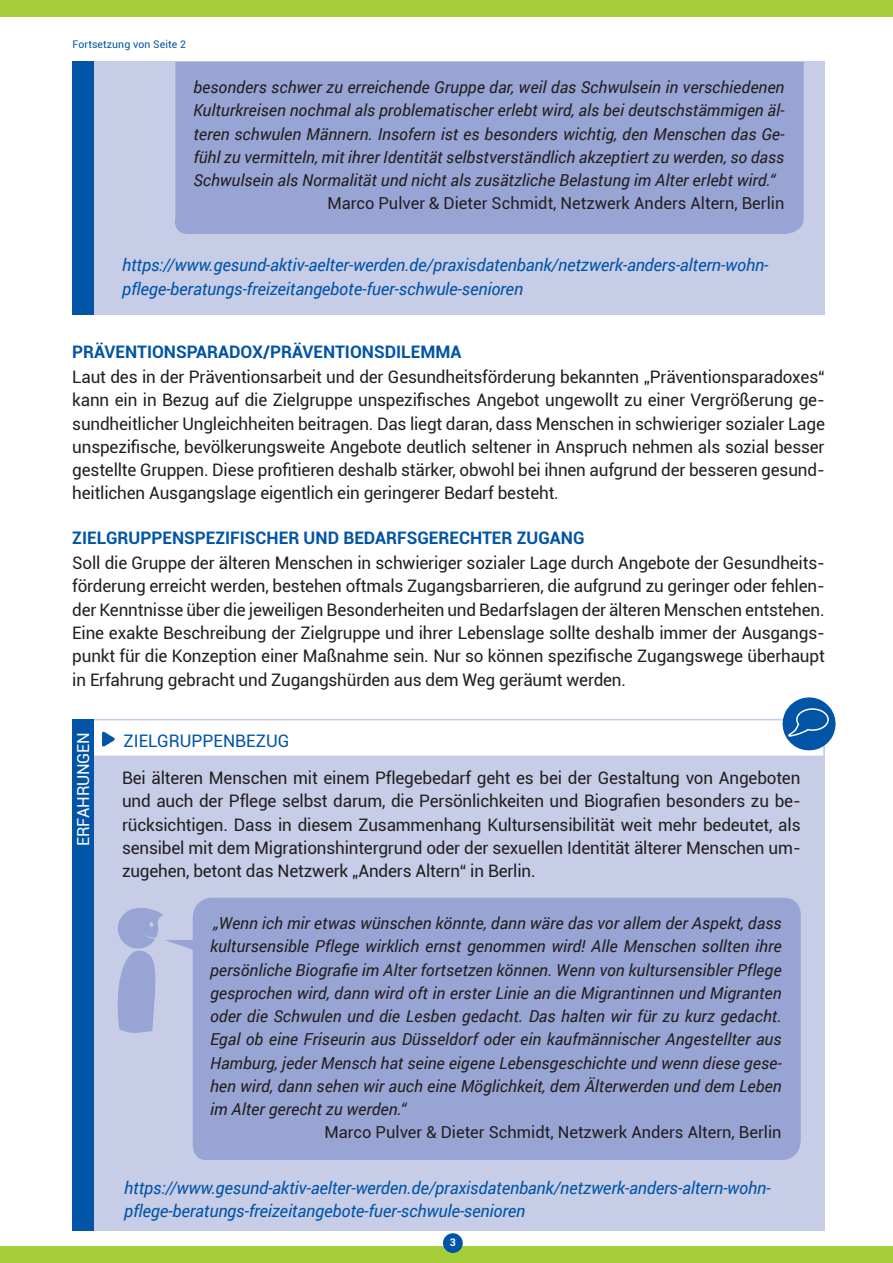
<style>
.page{position:relative;width:893px;height:1263px;background:#fff}
.page>*{position:absolute;margin:0;border:0;box-sizing:border-box;transform-origin:0 0}
.t1{font:17.25px/23.2px "Roboto";letter-spacing:-.01em;color:#231f20;text-align:justify}
.t2{font:italic 17.25px/23.2px "Roboto";letter-spacing:-.01em;color:#0154a6}
.t3{font:700 17.25px "Roboto";color:#0154a6}
.t4{font:17.25px "Roboto";color:#0154a6}
.t5{font:italic 16.5px/23.2px "Roboto";color:#231f20;text-align:justify}
.t6{font:16.5px "Roboto";color:#231f20}
.t7{font:16.5px "Roboto";letter-spacing:-.01em;color:#fff}
.t8{font:10.5px "Roboto";letter-spacing:.01em;color:#0154a6}
.t9{font:700 10.5px "Roboto";color:#fff}
</style>
<div class="page">
<div style="left:0;top:0;width:893px;height:17px;background:#a6ce39"></div>
<div style="left:0;top:1246px;width:893px;height:17px;background:#a6ce39"></div>
<div style="left:443px;top:1233px;width:20px;height:20px;background:#0154a6;border-radius:50%"></div>
<div style="left:72px;top:725px;width:753px;height:506px;background:#c7cde7"></div>
<div style="left:72px;top:62px;width:753px;height:253px;background:#c7cde7"></div>
<div style="left:72px;top:62px;width:22px;height:253px;background:#0154a6"></div>
<hr style="left:72px;top:719px;width:740px;height:1px;background:#c7cde7">
<div style="left:81px;top:722px;width:742px;height:33px;background:#fff"></div>
<div style="left:175px;top:62px;width:629px;height:172px;background:#98a4d3"></div>
<div style="left:72px;top:719px;width:22px;height:512px;background:#0154a6"></div>
<svg style="left:102px;top:731px;width:13px;height:16px"></svg>
<svg style="left:779px;top:697px;width:57px;height:57px"></svg>
<div style="left:165px;top:898px;width:636px;height:262px;background:#98a4d3"></div>
<svg style="left:117px;top:908px;width:46px;height:125px"></svg>
<p class="t8" style="left:73px;top:37px;width:115px">Fortsetzung von Seite 2</p>
<p class="t5" style="left:193px;top:75px;width:593px">besonders schwer zu erreichende Gruppe dar, weil das Schwulsein in verschiedenen Kulturkreisen nochmal als problematischer erlebt wird, als bei deutschstämmigen äl&shy;teren schwulen Männern. Insofern ist es besonders wichtig, den Menschen das Ge&shy;fühl zu vermitteln, mit ihrer Identität selbstverständlich akzeptiert zu werden, so dass Schwulsein als Normalität und nicht als zusätzliche Belastung im Alter erlebt wird.“</p>
<p class="t6" style="left:327px;top:192px;width:459px">Marco Pulver &amp; Dieter Schmidt, Netzwerk Anders Altern, Berlin</p>
<p class="t2" style="left:122px;top:253px;width:648px">https://www.gesund-aktiv-aelter-werden.de/praxisdatenbank/netzwerk-anders-altern-wohn&shy;pflege-beratungs-freizeitangebote-fuer-schwule-senioren</p>
<p class="t3" style="left:72px;top:340px;width:391px">PRÄVENTIONSPARADOX/PRÄVENTIONSDILEMMA</p>
<p class="t1" style="left:72px;top:365px;width:754px">Laut des in der Präventionsarbeit und der Gesundheitsförderung bekannten „Präventionsparadoxes“ kann ein in bezug auf die Zielgruppe unspezifisches Angebot ungewollt zu einer Vergrößerung ge&shy;sundheitlicher Ungleichheiten beitragen. Das liegt daran, dass Menschen in schwieriger sozialer Lage unspezifische, bevölkerungsweite Angebote deutlich seltener in Anspruch nehmen als sozial besser gestellte gruppen. Diese profitieren deshalb stärker, obwohl bei ihnen aufgrund der besseren gesund&shy;heitlichen Ausgangslage eigentlich ein geringerer Bedarf besteht.</p>
<p class="t3" style="left:72px;top:526px;width:514px">ZIELGRUPPENSPEZIFISCHER UND BEDARFSGERECHTER ZUGANG</p>
<p class="t1" style="left:72px;top:551px;width:754px">Soll die Gruppe der älteren Menschen in schwieriger sozialer Lage durch Angebote der Gesundheits&shy;förderung erreicht werden, bestehen oftmals Zugangsbarrieren, die aufgrund zu geringer oder fehlen&shy;der Kenntnisse über die jeweiligen Besonderheiten und Bedarfslagen der älteren Menschen entstehen.<br>Eine exakte Beschreibung der Zielgruppe und ihrer Lebenslage sollte deshalb immer der Ausgangs&shy;punkt für die Konzeption einer Maßnahme sein. nur so können spezifische Zugangswege überhaupt in Erfahrung gebracht und Zugangshürden aus dem Weg geräumt werden.</p>
<p class="t7" style="left:72px;top:846px;width:115px;rotate:-90deg">ERFAHRUNGEN</p>
<p class="t4" style="left:124px;top:728px;width:167px">ZielgruppenbeZug</p>
<p class="t1" style="left:122px;top:766px;width:680px">Bei älteren Menschen mit einem Pflegebedarf geht es bei der Gestaltung von Angeboten und auch der pflege selbst darum, die persönlichkeiten und biografien besonders zu be&shy;rücksichtigen. Dass in diesem Zusammenhang Kultursensibilität weit mehr bedeutet, als sensibel mit dem Migrationshintergrund oder der sexuellen Identität älterer Menschen um&shy;zugehen, betont das Netzwerk „Anders Altern“ in Berlin.</p>
<p class="t5" style="left:210px;top:911px;width:573px">„Wenn ich mir etwas wünschen könnte, dann wäre das vor allem der Aspekt, dass kultursensible Pflege wirklich ernst genommen wird! Alle Menschen sollten ihre persönliche Biografie im Alter fortsetzen können. Wenn von kultursensibler Pflege gesprochen wird, dann wird oft in erster Linie an die Migrantinnen und Migranten oder die Schwulen und die Lesben gedacht. Das halten wir für zu kurz gedacht.<br>Egal ob eine Friseurin aus Düsseldorf oder ein kaufmännischer Angestellter aus Hamburg, jeder Mensch hat seine eigene Lebensgeschichte und wenn diese gese&shy;hen wird, dann sehen wir auch eine Möglichkeit, dem Älterwerden und dem Leben im Alter gerecht zu werden.“</p>
<p class="t6" style="left:324px;top:1121px;width:459px">Marco Pulver &amp; Dieter Schmidt, Netzwerk Anders Altern, Berlin</p>
<p class="t2" style="left:124px;top:1175px;width:648px">https://www.gesund-aktiv-aelter-werden.de/praxisdatenbank/netzwerk-anders-altern-wohn&shy;pflege-beratungs-freizeitangebote-fuer-schwule-senioren</p>
<p class="t9" style="left:450px;top:1234px;width:8px">3</p>
</div>
